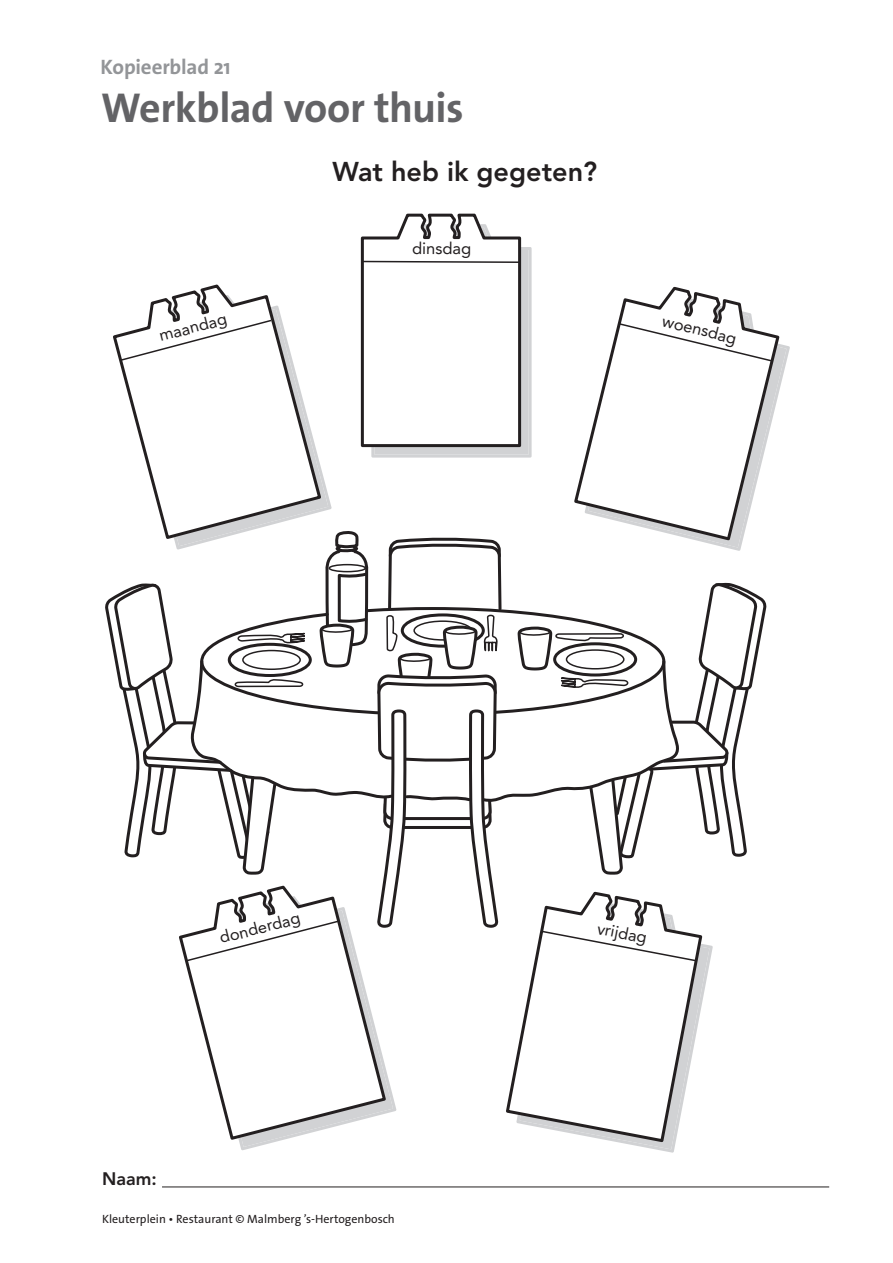
<style>
.page{position:relative;width:893px;height:1263px;background:#fff}
.page>*{position:absolute;margin:0;border:0;box-sizing:border-box;transform-origin:0 0}
.t1{font:700 42px "The Sans Os F";letter-spacing:-.015em;color:#636366}
.t2{font:800 27px "Avenir LT Std";color:#231f20}
.t3{font:700 21px "The Sans Os F";letter-spacing:-.01em;color:#939598}
.t4{font:800 18px "Avenir LT Std";color:#231f20}
.t5{font:16.5px "Avenir LT Std";letter-spacing:-.01em;color:#231f20}
.t6{font:12px "The Sans Os F";color:#231f20}
</style>
<div class="page">
<svg style="left:574px;top:286px;width:207px;height:243px"></svg>
<svg style="left:113px;top:284px;width:210px;height:245px"></svg>
<svg style="left:628px;top:962px;width:82px;height:190px"></svg>
<svg style="left:506px;top:962px;width:198px;height:182px"></svg>
<svg style="left:239px;top:1078px;width:157px;height:72px"></svg>
<svg style="left:185px;top:962px;width:203px;height:180px"></svg>
<svg style="left:118px;top:319px;width:155px;height:43px"></svg>
<svg style="left:360px;top:213px;width:172px;height:245px"></svg>
<svg style="left:618px;top:322px;width:155px;height:41px"></svg>
<svg style="left:105px;top:529px;width:662px;height:433px"></svg>
<hr style="left:162px;top:1186px;width:667px;height:1px;background:#231f20">
<h3 class="t3" style="left:101px;top:53px;width:132px">Kopieerblad 21</h3>
<h1 class="t1" style="left:101px;top:81px;width:364px">Werkblad voor thuis</h1>
<h2 class="t2" style="left:333px;top:155px;width:266px">Wat heb ik gegeten?</h2>
<h3 class="t5" style="left:157px;top:327px;width:71px;rotate:-15deg">maandag</h3>
<h3 class="t5" style="left:412px;top:239px;width:61px">dinsdag</h3>
<h3 class="t5" style="left:665px;top:311px;width:78px;rotate:14deg">woensdag</h3>
<h3 class="t5" style="left:217px;top:928px;width:84px;rotate:-14deg">donderdag</h3>
<h3 class="t4" style="left:102px;top:1168px;width:56px">Naam:</h3>
<p class="t6" style="left:102px;top:1211px;width:294px">Kleuterplein • Restaurant © Malmberg ’s-Hertogenbosch</p>
<h3 class="t5" style="left:599px;top:918px;width:52px;rotate:11deg">vrijdag</h3>
</div>
